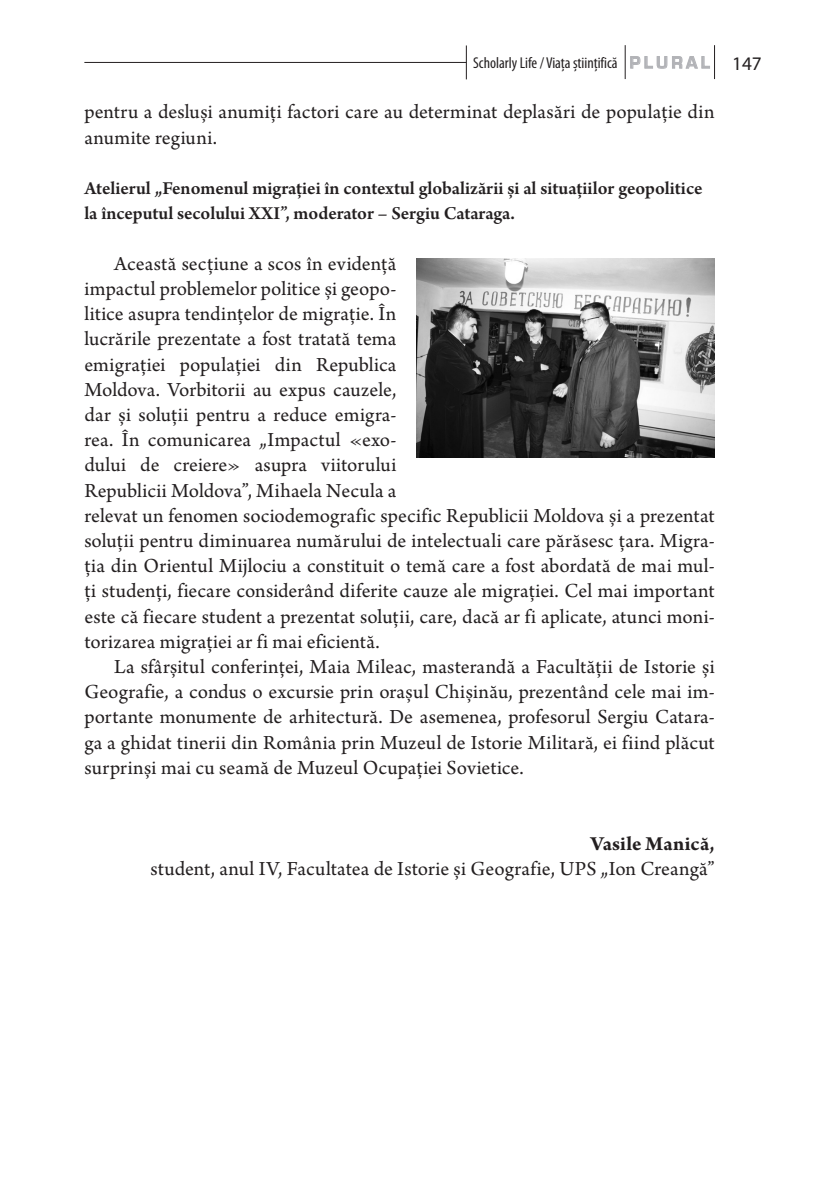
<style>
.page{position:relative;width:819px;height:1191px;background:#fff}
.page>*{position:absolute;margin:0;border:0;box-sizing:border-box;transform-origin:0 0}
.t1{font:21px/25.2px "Arno Pro";letter-spacing:.005em;color:#231f20}
.t2{font:700 21px "Arno Pro";letter-spacing:.015em;color:#231f20}
.t3{font:600 19.25px/25.2px "Arno Pro";color:#231f20}
.t4{font:condensed 15.75px "Myriad Pro";color:#231f20}
.s1{font-family:"Eurostile";font-weight:700;font-stretch:normal;font-size:17.5px;color:#b2b3b7}
.s2{font-stretch:normal;font-size:19.25px}
</style>
<div class="page">
<svg style="left:630px;top:56px;width:80px;height:13px"></svg>
<hr style="left:714px;top:45px;width:1px;height:34px;background:#231f20">
<hr style="left:625px;top:45px;width:1px;height:34px;background:#231f20">
<hr style="left:466px;top:45px;width:1px;height:34px;background:#231f20">
<hr style="left:84px;top:62px;width:382px;height:1px;background:#231f20">
<img style="left:416px;top:259px;width:298px;height:198px">
<p class="t4" style="left:473px;top:54px;width:290px">Scholarly Life / Viața științifică <span class="s1">P L U R A L</span> <span class="s2">147</span></p>
<p class="t1" style="left:84px;top:101px;width:631px">pentru a desluşi anumiţi factori care au determinat deplasări de populaţie din anumite regiuni.</p>
<p class="t3" style="left:84px;top:177px;width:619px">Atelierul „Fenomenul migrației în contextul globalizării și al situaţiilor geopolitice la începutul secolului XXI”, moderator – Sergiu Cataraga.</p>
<p class="t1" style="left:84px;top:252px;width:632px;text-indent:30px">Această secțiune a scos în evidenţă<br>impactul problemelor politice şi geopo-<br>litice asupra tendințelor de migrație. În<br>lucrările prezentate a fost tratată tema<br>emigrației populaţiei din Republica<br>Moldova. Vorbitorii au expus cauzele,<br>dar şi soluţii pentru a reduce emigra-<br>rea. În comunicarea „Impactul «exo-<br>dului de creiere» asupra viitorului<br>Republicii Moldova”, Mihaela Necula a<br>relevat un fenomen sociodemografic specific Republicii Moldova și a prezentat soluţii pentru diminuarea numărului de intelectuali care părăsesc țara. Migra&shy;ţia din Orientul Mijlociu a constituit o temă care a fost abordată de mai mul&shy;ţi studenţi, fiecare considerând diferite cauze ale migraţiei. Cel mai important este că fiecare student a prezentat soluţii, care, dacă ar fi aplicate, atunci moni&shy;torizarea migraţiei ar fi mai eficientă.</p>
<p class="t1" style="left:84px;top:655px;width:631px;text-align:justify;text-indent:30px">La sfârşitul conferinţei, Maia Mileac, masterandă a Facultăţii de Istorie şi Geografie, a condus o excursie prin oraşul Chişinău, prezentând cele mai im&shy;portante monumente de arhitectură. De asemenea, profesorul Sergiu Catara&shy;ga a ghidat tinerii din România prin Muzeul de Istorie Militară, ei fiind plăcut surprinşi mai cu seamă de Muzeul Ocupaţiei Sovietice.</p>
<p class="t2" style="left:590px;top:831px;width:126px">Vasile Manică,</p>
<p class="t1" style="left:150px;top:857px;width:566px">student, anul IV, Facultatea de Istorie și Geografie, UPS „Ion Creangă”</p>
</div>
